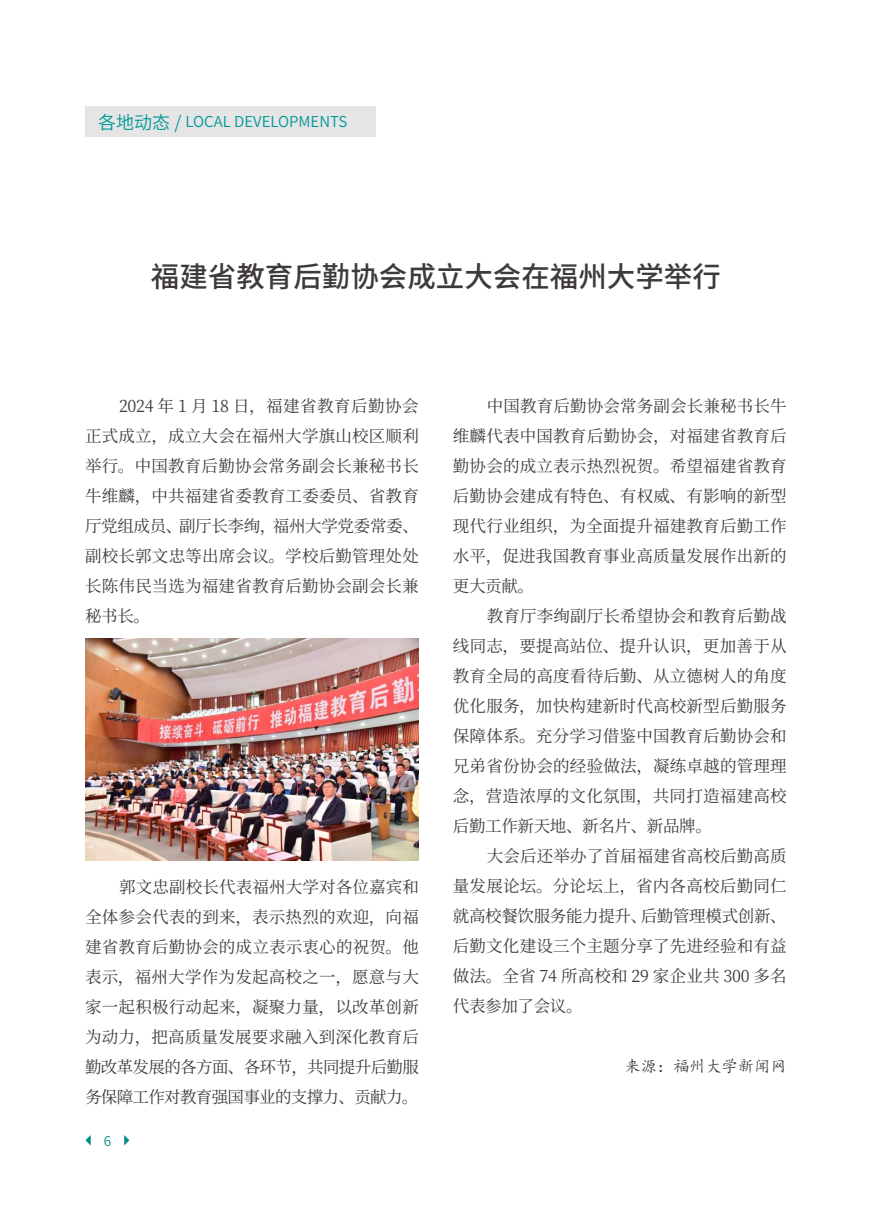
<style>
.page{position:relative;width:893px;height:1212px;background:#fff}
.page>*{position:absolute;margin:0;border:0;box-sizing:border-box;transform-origin:0 0}
.t1{font:500 28.5px "Source Han Sans CN";color:#3e3a39}
.t2{font:16.5px/30px "Source Han Serif CN";letter-spacing:.01em;color:#3e3a39;text-align:justify}
.t3{font:16.5px "Kai Ti";letter-spacing:-.02em;color:#3e3a39}
.t4{font:15px "Source Han Sans CN";color:#009897}
.t5{font:13.5px "Source Han Sans CN";color:#008e8b}
.s1{font-size:18px}
</style>
<div class="page">
<svg style="left:85px;top:1135px;width:6px;height:10px"></svg>
<svg style="left:124px;top:1135px;width:5px;height:10px"></svg>
<div style="left:85px;top:106px;width:290px;height:31px;background:#e5e5e6"></div>
<img style="left:85px;top:638px;width:334px;height:222px">
<p class="t4" style="left:98px;top:113px;width:251px"><span class="s1">各地动态 /</span> LOCAL DEVELOPMENTS</p>
<h1 class="t1" style="left:151px;top:260px;width:572px">福建省教育后勤协会成立大会在福州大学举行</h1>
<p class="t2" style="left:85px;top:391px;width:335px;text-indent:34px">2024 年 1 月 18 日，福建省教育后勤协会正式成立，成立大会在福州大学旗山校区顺利举行。中国教育后勤协会常务副会长兼秘书长牛维麟，中共福建省委教育工委委员、省教育厅党组成员、副厅长李绚，福州大学党委常委、副校长郭文忠等出席会议。学校后勤管理处处长陈伟民当选为福建省教育后勤协会副会长兼秘书长。</p>
<p class="t2" style="left:85px;top:872px;width:335px;text-indent:34px">郭文忠副校长代表福州大学对各位嘉宾和全体参会代表的到来，表示热烈的欢迎，向福建省教育后勤协会的成立表示衷心的祝贺。他表示，福州大学作为发起高校之一，愿意与大家一起积极行动起来，凝聚力量，以改革创新为动力，把高质量发展要求融入到深化教育后勤改革发展的各方面、各环节，共同提升后勤服务保障工作对教育强国事业的支撑力、贡献力。</p>
<p class="t5" style="left:104px;top:1133px;width:9px">6</p>
<p class="t2" style="left:453px;top:391px;width:335px;text-indent:34px">中国教育后勤协会常务副会长兼秘书长牛维麟代表中国教育后勤协会，对福建省教育后勤协会的成立表示热烈祝贺。希望福建省教育后勤协会建成有特色、有权威、有影响的新型现代行业组织，为全面提升福建教育后勤工作水平，促进我国教育事业高质量发展作出新的更大贡献。</p>
<p class="t2" style="left:453px;top:601px;width:335px;text-indent:34px">教育厅李绚副厅长希望协会和教育后勤战线同志，要提高站位、提升认识，更加善于从教育全局的高度看待后勤、从立德树人的角度优化服务，加快构建新时代高校新型后勤服务保障体系。充分学习借鉴中国教育后勤协会和兄弟省份协会的经验做法，凝练卓越的管理理念，营造浓厚的文化氛围，共同打造福建高校后勤工作新天地、新名片、新品牌。</p>
<p class="t2" style="left:453px;top:841px;width:335px;text-indent:34px">大会后还举办了首届福建省高校后勤高质量发展论坛。分论坛上，省内各高校后勤同仁就高校餐饮服务能力提升、后勤管理模式创新、后勤文化建设三个主题分享了先进经验和有益做法。全省 74 所高校和 29 家企业共 300 多名代表参加了会议。</p>
<p class="t3" style="left:625px;top:1058px;width:164px">来源：福州大学新闻网</p>
</div>
